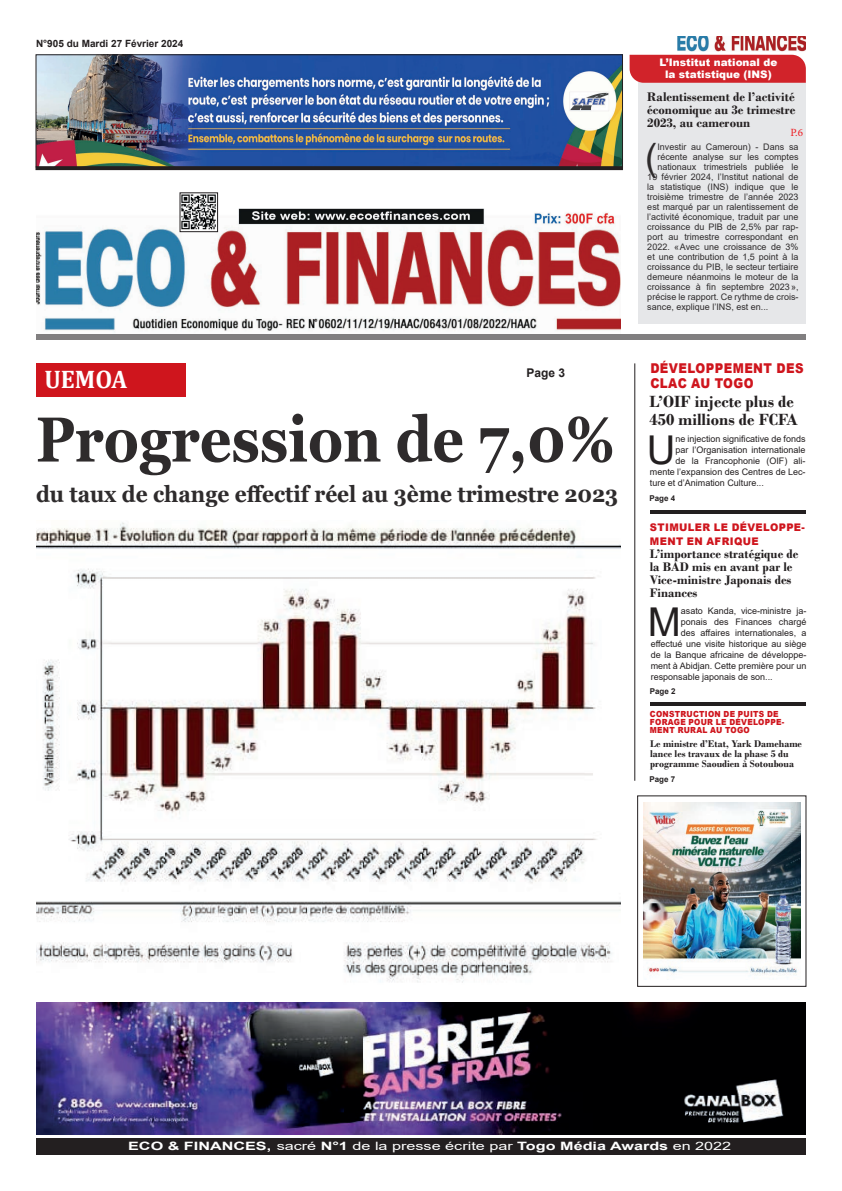
<style>
.page{position:relative;width:842px;height:1191px;background:#fff}
.page>*{position:absolute;margin:0;border:0;box-sizing:border-box;transform-origin:0 0}
.t1{font:700 63.4px "Georgia";color:#2e2b2c;scale:.87 1}
.t2{font:39.7px "Arial";color:#231f20}
.t3{font:36.9px "Arial";color:#2e2b2c}
.t4{font:700 25.5px "Cambria";color:#fff;scale:.95 1}
.t5{font:700 22.9px "Georgia";color:#2e2b2c;scale:.91 1}
.t6{font:700 17px/18px "Bodoni";color:#231f20}
.t7{font:900 13.5px/15px "Arial";letter-spacing:.035em;color:#cf151d;scale:.87 1}
.t8{font:700 13.1px/13px "Bodoni";color:#231f20;text-align:justify}
.t9{font:700 13px/13px "Bodoni";color:#231f20}
.t10{font:700 12px "Arial";color:#231f20}
.t11{font:700 11.5px "Arial";color:#fff;scale:1.41 1}
.t12{font:11px "Minion Pro";color:#ee1d23}
.t13{font:900 10.5px/14px "Arial";letter-spacing:.035em;color:#cf151d;scale:.95 1}
.t14{font:900 10.4px/12px "Arial";color:#fff;text-align:center}
.t15{font:700 10.2px/10px "Bodoni";color:#231f20}
.t16{font:700 10px "Arial";color:#231f20}
.t17{font:9px "Arial";color:#2e2b2c}
.t18{font:9px "Arial";color:#231f20}
.t19{font:900 8.4px/8px "Arial";letter-spacing:.035em;color:#cf151d;scale:.9 1}
.t20{font:700 8px "Arial";color:#231f20}
.s1{font-weight:400}
</style>
<div class="page">
<img style="left:36px;top:203px;width:585px;height:129px">
<img style="left:182px;top:194px;width:34px;height:36px">
<div style="left:180px;top:192px;width:38px;height:40px;border:1px solid #231f20"></div>
<img style="left:677px;top:36px;width:129px;height:15px">
<div style="left:36px;top:363px;width:150px;height:34px;background:#cf151d"></div>
<hr style="left:650px;top:702px;width:156px;height:3px;background:#231f20">
<hr style="left:650px;top:510px;width:156px;height:3px;background:#231f20">
<div style="left:638px;top:69px;width:168px;height:255px;background:#e6e7e9"></div>
<img style="left:643px;top:802px;width:157px;height:173px">
<img style="left:36px;top:1002px;width:770px;height:132px">
<div style="left:630px;top:55px;width:176px;height:28px;background:#d1232a"></div>
<div style="left:36px;top:335px;width:770px;height:5px;background:#817f80"></div>
<hr style="left:634px;top:363px;width:1px;height:417px;background:#231f20">
<div style="left:36px;top:1138px;width:770px;height:17px;background:#231f20"></div>
<img style="left:36px;top:522px;width:585px;height:461px">
<img style="left:38px;top:56px;width:583px;height:109px">
<div style="left:36px;top:54px;width:587px;height:113px;border:1px solid #231f20"></div>
<div style="left:36px;top:167px;width:587px;height:3px;border:1px solid #231f20"></div>
<p class="t16" style="left:36px;top:36px;width:149px">N°905 du Mardi 27 Février 2024</p>
<p class="t14" style="left:659px;top:56px;width:119px">L’Institut national de la statistique (INS)</p>
<h3 class="t8" style="left:647px;top:91px;width:149px">Ralentissement de l’activité économique au 3e trimestre 2023, au cameroun</h3>
<p class="t12" style="left:791px;top:125px;width:14px">P.6</p>
<h3 class="t3" style="left:645px;top:132px;width:14px">(</h3>
<p class="t17" style="left:657px;top:141px;width:143px">Investir au Cameroun) - Dans sa</p>
<p class="t17" style="left:657px;top:151px;width:143px">récente analyse sur les comptes</p>
<p class="t17" style="left:657px;top:161px;width:143px">nationaux trimestriels publiée le</p>
<p class="t17" style="left:647px;top:171px;width:153px">19 février 2024, l’Institut national de</p>
<p class="t17" style="left:647px;top:181px;width:153px">la statistique (INS) indique que le</p>
<p class="t17" style="left:647px;top:191px;width:153px">troisième trimestre de l’année 2023</p>
<p class="t17" style="left:647px;top:201px;width:153px">est marqué par un ralentissement de</p>
<p class="t17" style="left:647px;top:211px;width:153px">l’activité économique, traduit par une</p>
<p class="t17" style="left:647px;top:221px;width:153px">croissance du PIB de 2,5% par rap-</p>
<p class="t17" style="left:647px;top:231px;width:153px">port au trimestre correspondant en</p>
<p class="t17" style="left:647px;top:241px;width:153px">2022. «Avec une croissance de 3%</p>
<p class="t17" style="left:647px;top:251px;width:153px">et une contribution de 1,5 point à la</p>
<p class="t17" style="left:647px;top:261px;width:153px">croissance du PIB, le secteur tertiaire</p>
<p class="t17" style="left:647px;top:271px;width:153px">demeure néanmoins le moteur de la</p>
<p class="t17" style="left:647px;top:281px;width:153px">croissance à fin septembre 2023»,</p>
<p class="t17" style="left:647px;top:291px;width:153px">précise le rapport. Ce rythme de crois-</p>
<p class="t17" style="left:647px;top:301px;width:123px">sance, explique l’INS, est en...</p>
<h3 class="t4" style="left:44px;top:361px;width:89px">UEMOA</h3>
<h3 class="t7" style="left:650px;top:360px;width:178px">DÉVELOPPEMENT DES<br>CLAC AU TOGO</h3>
<h3 class="t10" style="left:527px;top:365px;width:40px">Page 3</h3>
<h1 class="t1" style="left:36px;top:399px;width:666px">Progression de 7,0%</h1>
<h3 class="t5" style="left:36px;top:479px;width:641px">du taux de change effectif réel au 3ème trimestre 2023</h3>
<h3 class="t6" style="left:649px;top:392px;width:150px">L’OIF injecte plus de<br>450 millions de FCFA</h3>
<h2 class="t2" style="left:647px;top:423px;width:30px">U</h2>
<p class="t18" style="left:675px;top:433px;width:132px">ne injection significative de fonds</p>
<p class="t18" style="left:675px;top:444px;width:132px">par l’Organisation internationale</p>
<p class="t18" style="left:675px;top:455px;width:132px">de la Francophonie (OIF) ali-</p>
<p class="t18" style="left:650px;top:466px;width:157px">mente l’expansion des Centres de Lec-</p>
<p class="t18" style="left:650px;top:477px;width:116px">ture et d’Animation Culture...</p>
<p class="t20" style="left:649px;top:492px;width:27px">Page 4</p>
<p class="t13" style="left:650px;top:519px;width:164px">STIMULER LE DÉVELOPPE-<br>MENT EN AFRIQUE</p>
<h3 class="t9" style="left:650px;top:547px;width:150px">L’importance stratégique de la BAD mis en avant par le<br>Vice-ministre Japonais des<br>Finances</h3>
<h2 class="t2" style="left:648px;top:595px;width:35px">M</h2>
<p class="t18" style="left:681px;top:605px;width:127px">asato Kanda, vice-ministre ja-</p>
<p class="t18" style="left:681px;top:616px;width:127px">ponais des Finances chargé</p>
<p class="t18" style="left:681px;top:627px;width:127px">des affaires internationales, a</p>
<p class="t18" style="left:651px;top:638px;width:157px">effectué une visite historique au siège</p>
<p class="t18" style="left:651px;top:649px;width:157px">de la Banque africaine de développe-</p>
<p class="t18" style="left:651px;top:660px;width:157px">ment à Abidjan. Cette première pour un</p>
<p class="t18" style="left:651px;top:671px;width:124px">responsable japonais de son...</p>
<p class="t20" style="left:650px;top:686px;width:27px">Page 2</p>
<p class="t19" style="left:650px;top:709px;width:151px">CONSTRUCTION DE PUITS DE<br>FORAGE POUR LE DÉVELOPPE-<br>MENT RURAL AU TOGO</p>
<p class="t15" style="left:650px;top:738px;width:153px">Le ministre d’Etat, Yark Damehame lance les travaux de la phase 5 du programme Saoudien à Sotouboua</p>
<p class="t20" style="left:649px;top:773px;width:27px">Page 7</p>
<p class="t11" style="left:128px;top:1137px;width:429px">ECO &amp; FINANCES, <span class="s1">sacré</span> N°1 <span class="s1">de la presse écrite par</span> Togo Média Awards <span class="s1">en 2022</span></p>
</div>
